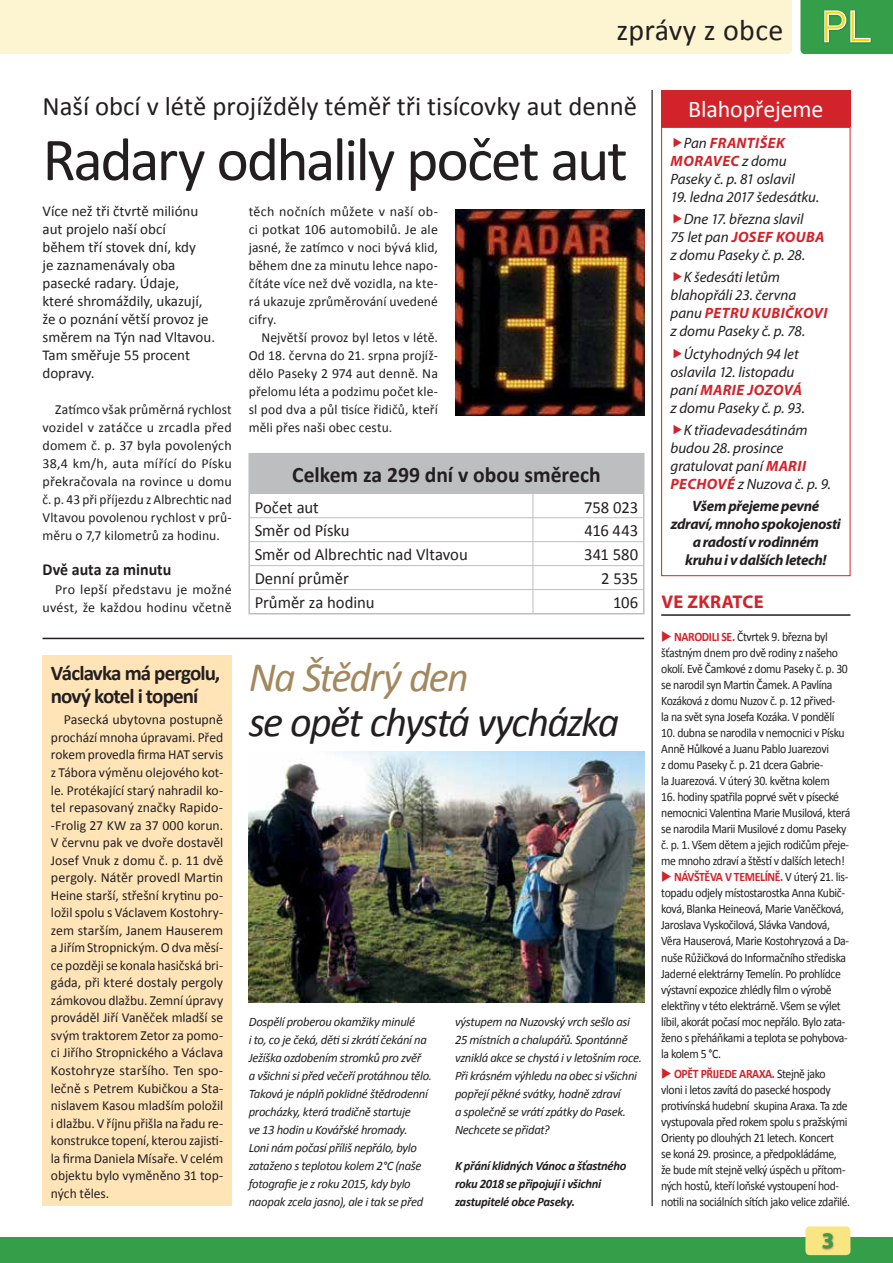
<style>
.page{position:relative;width:893px;height:1263px;background:#fff}
.page>*{position:absolute;margin:0;border:0;box-sizing:border-box;transform-origin:0 0}
.t1{font:61.35px "Calibri";letter-spacing:-.04em;color:#231f20}
.t2{font:italic 42px "Calibri";letter-spacing:-.045em;color:#231f20}
.t3{font:italic 42px "Calibri";letter-spacing:-.04em;color:#a3885f}
.t4{font:300 41.25px "DINCE";color:#f6d809}
.t5{font:30px "Calibri";letter-spacing:.01em;color:#231f20}
.t6{font:26.7px "Calibri";color:#231f20}
.t7{font:24px "Calibri";letter-spacing:-.005em;color:#fff}
.t8{font:700 22.5px "Myriad Pro";color:#349e49}
.t9{font:700 22.05px "Calibri";color:#231f20}
.t10{font:700 21px/23.1px "Calibri";letter-spacing:-.045em;color:#231f20}
.t11{font:700 18.45px "Myriad Pro";letter-spacing:.02em;color:#d2232a}
.t12{font:16.95px "Calibri";color:#231f20}
.t13{font:700 16.8px "Calibri";color:#231f20;scale:.95 1}
.t14{font:italic 15px/18px "Myriad Pro";letter-spacing:-.005em;color:#231f20}
.t15{font:15px/18px "Calibri";color:#231f20}
.t16{font:italic 700 15px/18px "Myriad Pro";letter-spacing:-.025em;color:#231f20;text-align:center}
.t17{font:13.8px/17.5px "Calibri";letter-spacing:.005em;color:#231f20;text-align:justify}
.t18{font:12.9px/16px "Calibri";letter-spacing:-.03em;color:#231f20;scale:.91 1}
.t19{font:italic 12.9px/18px "Calibri";letter-spacing:-.025em;color:#231f20}
.t20{font:italic 700 12.9px/18px "Calibri";letter-spacing:-.025em;color:#231f20}
.s1{font-weight:700;color:#d2232a}
.s2{color:#d2232a}
</style>
<div class="page">
<div style="left:0;top:0;width:792px;height:54px;background:#fdf4d2"></div>
<div style="left:0;top:1237px;width:893px;height:26px;background:#349e49"></div>
<div style="left:805px;top:1226px;width:45px;height:29px;background:#f9e582;border-radius:4px"></div>
<svg style="left:800px;top:0;width:93px;height:54px;background:#4aa85d"></svg>
<div style="left:821px;top:1232px;width:14px;height:18px;background:#231f20;opacity:.6"></div>
<hr style="left:651px;top:90px;width:2px;height:1116px;background:#231f20">
<div style="left:661px;top:127px;width:189px;height:449px;border:1px solid #d2232a"></div>
<hr style="left:661px;top:614px;width:189px;height:2px;background:#231f20">
<hr style="left:43px;top:638px;width:601px;height:1px;background:#231f20">
<div style="left:661px;top:90px;width:189px;height:37px;background:#d2232a"></div>
<img style="left:249px;top:752px;width:395px;height:250px">
<img style="left:455px;top:210px;width:189px;height:205px">
<div style="left:42px;top:655px;width:190px;height:551px;background:#ffe4b8"></div>
<div style="left:249px;top:454px;width:394px;height:40px;background:#bcbec0"></div>
<hr style="left:249px;top:517px;width:284px;height:1px;background:#bcbec0">
<hr style="left:533px;top:517px;width:111px;height:1px;background:#bcbec0">
<hr style="left:249px;top:541px;width:284px;height:1px;background:#bcbec0">
<hr style="left:533px;top:541px;width:111px;height:1px;background:#bcbec0">
<hr style="left:249px;top:565px;width:284px;height:1px;background:#bcbec0">
<hr style="left:533px;top:565px;width:111px;height:1px;background:#bcbec0">
<hr style="left:249px;top:589px;width:284px;height:1px;background:#bcbec0">
<hr style="left:533px;top:589px;width:111px;height:1px;background:#bcbec0">
<svg style="left:533px;top:494px;width:1px;height:118px"></svg>
<div style="left:249px;top:453px;width:395px;height:161px;border:1px solid #bcbec0"></div>
<h3 class="t5" style="left:616px;top:11px;width:168px">zprávy z obce</h3>
<h3 class="t4" style="left:821px;top:3px;width:51px">PL</h3>
<h3 class="t6" style="left:43px;top:89px;width:596px">Naší obcí v létě projížděly téměř tři tisícovky aut denně</h3>
<h1 class="t1" style="left:43px;top:121px;width:587px">Radary odhalily počet aut</h1>
<p class="t15" style="left:43px;top:202px;width:174px">Více než tři čtvrtě miliónu aut projelo naší obcí<br>během tří stovek dní, kdy<br>je zaznamenávaly oba pasecké radary. Údaje,<br>které shromáždily, ukazují, že o poznání větší provoz je směrem na Týn nad Vltavou.<br>Tam směřuje 55 procent dopravy.</p>
<p class="t17" style="left:43px;top:400px;width:191px;line-height:18px;text-indent:13px">Zatímco však průměrná rychlost vozidel v zatáčce u zrcadla před domem č. p. 37 byla povolených 38,4 km/h, auta mířící do Písku překračovala na rovince u domu č. p. 43 při příjezdu z Albrechtic nad Vltavou povolenou rychlost v prů&shy;měru o 7,7 kilometrů za hodinu.</p>
<p class="t13" style="left:43px;top:558px;width:137px">Dvě auta za minutu</p>
<p class="t17" style="left:43px;top:580px;width:191px;line-height:18px;text-align:right">Pro lepší představu je možné uvést, že každou hodinu včetně</p>
<p class="t17" style="left:249px;top:202px;width:191px;line-height:18px">těch nočních můžete v naší ob&shy;ci potkat 106 automobilů. Je ale jasné, že zatímco v noci bývá klid, během dne za minutu lehce napo&shy;čítáte více než dvě vozidla, na kte&shy;rá ukazuje zprůměrování uvedené cifry.</p>
<p class="t17" style="left:249px;top:328px;width:191px;line-height:18px;text-indent:13px">Největší provoz byl letos v létě.<br>Od 18. června do 21. srpna projíž&shy;dělo Paseky 2 974 aut denně. Na přelomu léta a podzimu počet kle&shy;sl pod dva a půl tisíce řidičů, kteří měli přes naši obec cestu.</p>
<h3 class="t9" style="left:292px;top:461px;width:310px">Celkem za 299 dní v obou směrech</h3>
<p class="t12" style="left:255px;top:496px;width:66px">Počet aut</p>
<p class="t12" style="left:584px;top:496px;width:56px">758 023</p>
<p class="t12" style="left:255px;top:520px;width:96px">Směr od Písku</p>
<p class="t12" style="left:585px;top:520px;width:55px">416 443</p>
<p class="t12" style="left:255px;top:544px;width:215px">Směr od Albrechtic nad Vltavou</p>
<p class="t12" style="left:584px;top:544px;width:56px">341 580</p>
<p class="t12" style="left:255px;top:568px;width:96px">Denní průměr</p>
<p class="t12" style="left:601px;top:568px;width:39px">2 535</p>
<p class="t12" style="left:255px;top:592px;width:121px">Průměr za hodinu</p>
<p class="t12" style="left:613px;top:592px;width:27px">106</p>
<h3 class="t10" style="left:51px;top:661px;width:171px">Václavka má pergolu, nový kotel i topení</h3>
<p class="t17" style="left:51px;top:711px;width:174px;text-indent:13px">Pasecká ubytovna postupně prochází mnoha úpravami. Před rokem provedla firma HAT servis z Tábora výměnu olejového kot&shy;le. Protékající starý nahradil ko&shy;tel repasovaný značky Rapido--Frolig 27 KW za 37 000 korun.<br>V červnu pak ve dvoře dostavěl Josef Vnuk z domu č. p. 11 dvě pergoly. Nátěr provedl Martin Heine starší, střešní krytinu po&shy;ložil spolu s Václavem Kostohry&shy;zem starším, Janem Hauserem a Jiřím Stropnickým. O dva měsí&shy;ce později se konala hasičská bri&shy;gáda, při které dostaly pergoly zámkovou dlažbu. Zemní úpravy prováděl Jiří Vaněček mladší se svým traktorem Zetor za pomo&shy;ci Jiřího Stropnického a Václava Kostohryze staršího. Ten spo&shy;lečně s Petrem Kubičkou a Sta&shy;nislavem Kasou mladším položil i dlažbu. V říjnu přišla na řadu re&shy;konstrukce topení, kterou zajisti&shy;la firma Daniela Mísaře. V celém objektu bylo vyměněno 31 top&shy;ných těles.</p>
<h2 class="t3" style="left:249px;top:649px;width:221px">Na Štědrý den</h2>
<h2 class="t2" style="left:249px;top:694px;width:372px">se opět chystá vycházka</h2>
<p class="t19" style="left:249px;top:1012px;width:185px">Dospělí proberou okamžiky minulé<br>i to, co je čeká, děti si zkrátí čekání na Ježíška ozdobením stromků pro zvěř<br>a všichni si před večeří protáhnou tělo.<br>Taková je náplň poklidné štědrodenní procházky, která tradičně startuje<br>ve 13 hodin u Kovářské hromady.<br>Loni nám počasí příliš nepřálo, bylo zataženo s teplotou kolem 2°C (naše fotografie je z roku 2015, kdy bylo naopak zcela jasno), ale i tak se před</p>
<p class="t19" style="left:455px;top:1012px;width:189px">výstupem na Nuzovský vrch sešlo asi 25 místních a chalupářů. Spontánně vzniklá akce se chystá i v letošním roce.<br>Při krásném výhledu na obec si všichni popřejí pěkné svátky, hodně zdraví<br>a společně se vrátí zpátky do Pasek.<br>Nechcete se přidat?</p>
<p class="t20" style="left:455px;top:1157px;width:173px">K přání klidných Vánoc a šťastného roku 2018 se připojují i všichni zastupitelé obce Paseky.</p>
<h3 class="t7" style="left:688px;top:94px;width:137px">Blahopřejeme</h3>
<p class="t14" style="left:670px;top:134px;width:126px;text-align:center">Pan <span class="s1">FRANTIŠEK<br>MORAVEC</span> z domu<br>Paseky č. p. 81 oslavil</p>
<p class="t14" style="left:670px;top:185px;width:150px;line-height:22.2px;text-align:center">19. ledna 2017 šedesátku.<br>Dne 17. března slavil</p>
<p class="t14" style="left:670px;top:228px;width:155px">75 let pan <span class="s1">JOSEF KOUBA </span>z domu Paseky č. p. 28.</p>
<p class="t14" style="left:670px;top:268px;width:158px;text-indent:13px">K šedesáti letům blahopřáli 23. června panu <span class="s1">PETRU KUBIČKOVI </span>z domu Paseky č. p. 78.</p>
<p class="t14" style="left:670px;top:344px;width:136px;text-indent:13px">Úctyhodných 94 let oslavila 12. listopadu paní <span class="s1">MARIE JOZOVÁ </span>z domu Paseky č. p. 93.</p>
<p class="t14" style="left:670px;top:421px;width:162px;text-indent:13px">K třiadevadesátinám budou 28. prosince gratulovat paní <span class="s1">MARII<br>PECHOVÉ</span> z Nuzova č. p. 9.</p>
<p class="t16" style="left:671px;top:497px;width:172px">Všem přejeme pevné zdraví, mnoho spokojenosti a radostí v rodinném<br>kruhu i v dalších letech!</p>
<h3 class="t11" style="left:661px;top:590px;width:104px">VE ZKRATCE</h3>
<p class="t18" style="left:661px;top:629px;width:207px"><span class="s2">◆</span> <span class="s1">NARODILI SE.</span> Čtvrtek 9. března byl šťastným dnem pro dvě rodiny z našeho okolí. Evě Čamkové z domu Paseky č. p. 30 se narodil syn Martin Čamek. A Pavlína Kozáková z domu Nuzov č. p. 12 přived-<br>la na svět syna Josefa Kozáka. V pondělí</p>
<p class="t18" style="left:661px;top:725px;width:203px">10. dubna se narodila v nemocnici v Písku Anně Hůlkové a Juanu Pablo Juarezovi<br>z domu Paseky č. p. 21 dcera Gabrie-<br>la Juarezová. V úterý 30. května kolem</p>
<p class="t18" style="left:661px;top:789px;width:209px">16. hodiny spatřila poprvé svět v písecké nemocnici Valentina Marie Musilová, která se narodila Marii Musilové z domu Paseky č. p. 1. Všem dětem a jejich rodičům přeje&shy;me mnoho zdraví a štěstí v dalších letech!</p>
<p class="t18" style="left:661px;top:869px;width:208px"><span class="s2">◆</span> <span class="s1">NÁVŠTĚVA V TEMELÍNĚ.</span> V úterý 21. lis&shy;topadu odjely místostarostka Anna Kubič&shy;ková, Blanka Heineová, Marie Vaněčková, Jaroslava Vyskočilová, Slávka Vandová, Věra Hauserová, Marie Kostohryzová a Da&shy;nuše Růžičková do Informačního střediska Jaderné elektrárny Temelín. Po prohlídce výstavní expozice zhlédly film o výrobě elektřiny v této elektrárně. Všem se výlet líbil, akorát počasí moc nepřálo. Bylo zata&shy;ženo s přeháňkami a teplota se pohybova&shy;la kolem 5 °C.</p>
<p class="t18" style="left:661px;top:1066px;width:209px"><span class="s2">◆</span> <span class="s1">OPĚT PŘIJEDE ARAXA.</span> Stejně jako vloni i letos zavítá do pasecké hospody protivínská hudební skupina Araxa. Ta zde vystupovala před rokem spolu s pražskými Orienty po dlouhých 21 letech. Koncert<br>se koná 29. prosince, a předpokládáme,<br>že bude mít stejně velký úspěch u přítom&shy;ných hostů, kteří loňské vystoupení hod&shy;notili na sociálních sítích jako velice zdařilé.</p>
<h3 class="t8" style="left:822px;top:1226px;width:14px">3</h3>
</div>
